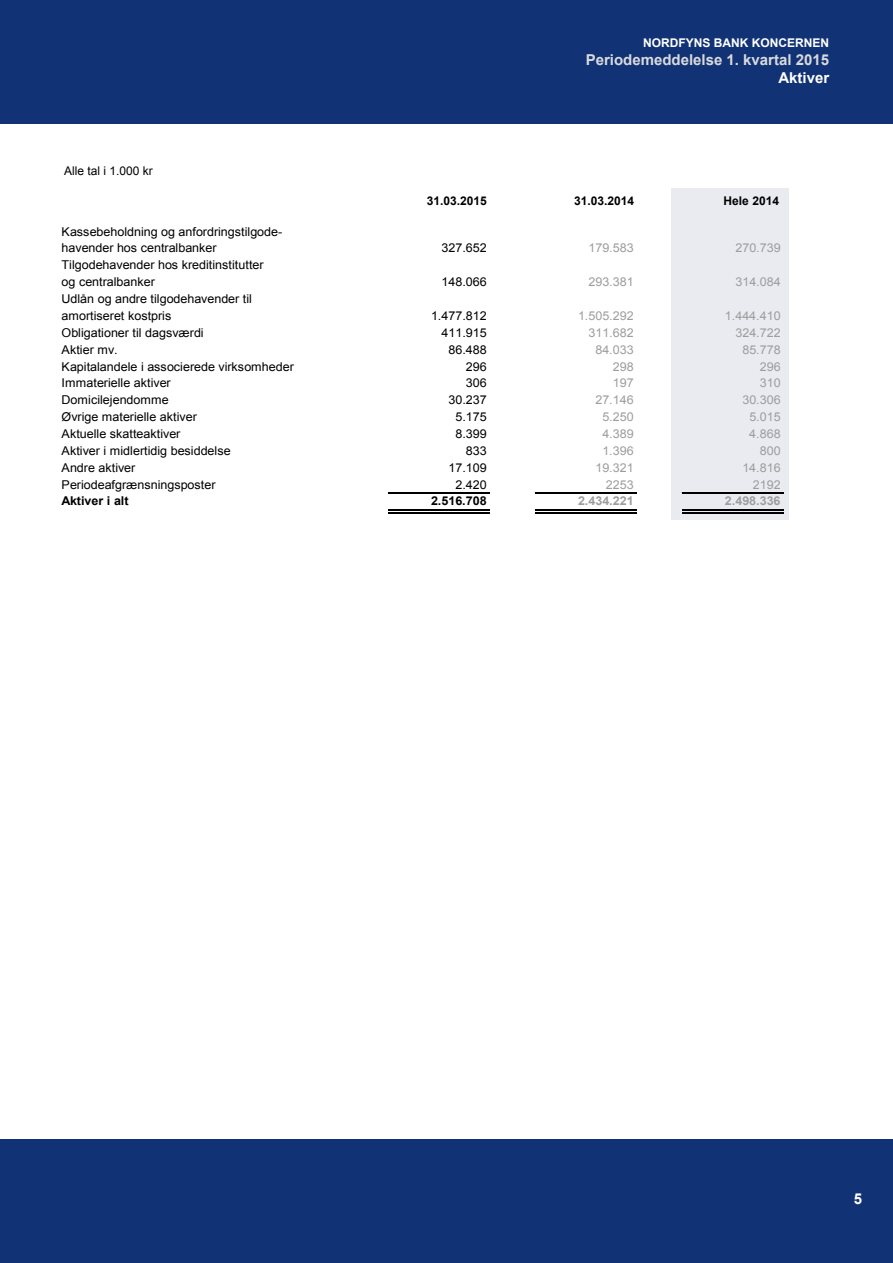
<style>
.page{position:relative;width:893px;height:1263px;background:#fff}
.page>*{position:absolute;margin:0;border:0;box-sizing:border-box;transform-origin:0 0}
.t1{font:700 15px "Arial";color:#d9dadd}
.t2{font:700 15px "Arial";color:#fff}
.t3{font:12.15px/16.8px "Arial";letter-spacing:-.005em;color:#000}
.t4{font:12.15px "Arial";letter-spacing:-.005em;color:#9e9d9d}
.t5{font:700 12.15px "Arial";letter-spacing:-.005em;color:#000}
.t6{font:700 12.15px "Arial";letter-spacing:-.005em;color:#9e9d9d}
.t7{font:700 12px "Arial";color:#000}
.t8{font:700 12px "Arial";color:#fff}
.t9{font:12px "Arial";color:#000}
</style>
<div class="page">
<div style="left:0;top:1140px;width:893px;height:123px;background:#113274"></div>
<div style="left:0;top:0;width:893px;height:123px;background:#113274"></div>
<div style="left:671px;top:188px;width:117px;height:331px;background:#e9ebf1"></div>
<hr style="left:388px;top:492px;width:102px;height:2px;background:#000">
<hr style="left:535px;top:492px;width:101px;height:2px;background:#000">
<hr style="left:388px;top:509px;width:102px;height:1px;background:#000">
<hr style="left:388px;top:512px;width:102px;height:1px;background:#000">
<hr style="left:535px;top:509px;width:101px;height:1px;background:#000">
<hr style="left:535px;top:512px;width:101px;height:1px;background:#000">
<hr style="left:682px;top:492px;width:101px;height:2px;background:#000">
<hr style="left:682px;top:509px;width:101px;height:1px;background:#000">
<hr style="left:682px;top:512px;width:101px;height:1px;background:#000">
<p class="t9" style="left:64px;top:163px;width:90px">Alle tal i 1.000 kr</p>
<p class="t3" style="left:62px;top:223px;width:222px">Kassebeholdning og anfordringstilgode&shy;havender hos centralbanker</p>
<p class="t3" style="left:62px;top:257px;width:204px">Tilgodehavender hos kreditinstitutter og centralbanker</p>
<p class="t3" style="left:62px;top:291px;width:192px">Udlån og andre tilgodehavender til amortiseret kostpris</p>
<p class="t8" style="left:643px;top:35px;width:187px">NORDFYNS BANK KONCERNEN</p>
<p class="t1" style="left:586px;top:50px;width:245px">Periodemeddelelse 1. kvartal 2015</p>
<p class="t2" style="left:778px;top:68px;width:52px">Aktiver</p>
<p class="t7" style="left:427px;top:192px;width:62px">31.03.2015</p>
<p class="t7" style="left:574px;top:192px;width:62px">31.03.2014</p>
<p class="t7" style="left:724px;top:192px;width:57px">Hele 2014</p>
<p class="t3" style="left:442px;top:240px;width:47px">327.652</p>
<p class="t4" style="left:588px;top:240px;width:47px">179.583</p>
<p class="t4" style="left:735px;top:240px;width:47px">270.739</p>
<p class="t3" style="left:442px;top:274px;width:47px">148.066</p>
<p class="t4" style="left:588px;top:274px;width:47px">293.381</p>
<p class="t4" style="left:735px;top:274px;width:47px">314.084</p>
<p class="t3" style="left:431px;top:307px;width:57px">1.477.812</p>
<p class="t4" style="left:578px;top:308px;width:57px">1.505.292</p>
<p class="t4" style="left:725px;top:308px;width:57px">1.444.410</p>
<p class="t3" style="left:62px;top:324px;width:144px">Obligationer til dagsværdi</p>
<p class="t3" style="left:442px;top:324px;width:47px">411.915</p>
<p class="t4" style="left:588px;top:325px;width:47px">311.682</p>
<p class="t4" style="left:735px;top:325px;width:47px">324.722</p>
<p class="t3" style="left:62px;top:341px;width:58px">Aktier mv.</p>
<p class="t3" style="left:448px;top:341px;width:40px">86.488</p>
<p class="t4" style="left:595px;top:341px;width:40px">84.033</p>
<p class="t4" style="left:742px;top:341px;width:40px">85.778</p>
<p class="t3" style="left:62px;top:358px;width:234px">Kapitalandele i associerede virksomheder</p>
<p class="t3" style="left:466px;top:358px;width:22px">296</p>
<p class="t4" style="left:613px;top:358px;width:22px">298</p>
<p class="t4" style="left:760px;top:358px;width:22px">296</p>
<p class="t3" style="left:62px;top:375px;width:111px">Immaterielle aktiver</p>
<p class="t3" style="left:466px;top:375px;width:22px">306</p>
<p class="t4" style="left:613px;top:375px;width:22px">197</p>
<p class="t4" style="left:760px;top:375px;width:22px">310</p>
<p class="t3" style="left:62px;top:392px;width:109px">Domicilejendomme</p>
<p class="t3" style="left:448px;top:392px;width:40px">30.237</p>
<p class="t4" style="left:595px;top:392px;width:40px">27.146</p>
<p class="t4" style="left:742px;top:392px;width:40px">30.306</p>
<p class="t3" style="left:62px;top:409px;width:137px">Øvrige materielle aktiver</p>
<p class="t3" style="left:455px;top:409px;width:33px">5.175</p>
<p class="t4" style="left:602px;top:409px;width:33px">5.250</p>
<p class="t4" style="left:749px;top:409px;width:33px">5.015</p>
<p class="t3" style="left:62px;top:426px;width:120px">Aktuelle skatteaktiver</p>
<p class="t3" style="left:455px;top:426px;width:33px">8.399</p>
<p class="t4" style="left:602px;top:426px;width:33px">4.389</p>
<p class="t4" style="left:749px;top:426px;width:33px">4.868</p>
<p class="t3" style="left:62px;top:442px;width:171px">Aktiver i midlertidig besiddelse</p>
<p class="t3" style="left:466px;top:442px;width:22px">833</p>
<p class="t4" style="left:602px;top:443px;width:33px">1.396</p>
<p class="t4" style="left:760px;top:443px;width:22px">800</p>
<p class="t3" style="left:62px;top:459px;width:75px">Andre aktiver</p>
<p class="t3" style="left:448px;top:459px;width:40px">17.109</p>
<p class="t4" style="left:595px;top:460px;width:40px">19.321</p>
<p class="t4" style="left:742px;top:460px;width:40px">14.816</p>
<p class="t3" style="left:62px;top:476px;width:155px">Periodeafgrænsningsposter</p>
<p class="t3" style="left:455px;top:476px;width:33px">2.420</p>
<p class="t4" style="left:606px;top:476px;width:29px">2253</p>
<p class="t4" style="left:753px;top:476px;width:29px">2192</p>
<p class="t5" style="left:62px;top:493px;width:69px">Aktiver i alt</p>
<p class="t5" style="left:431px;top:493px;width:57px">2.516.708</p>
<p class="t6" style="left:578px;top:493px;width:57px">2.434.221</p>
<p class="t6" style="left:725px;top:493px;width:57px">2.498.336</p>
<p class="t2" style="left:854px;top:1188px;width:10px">5</p>
</div>
